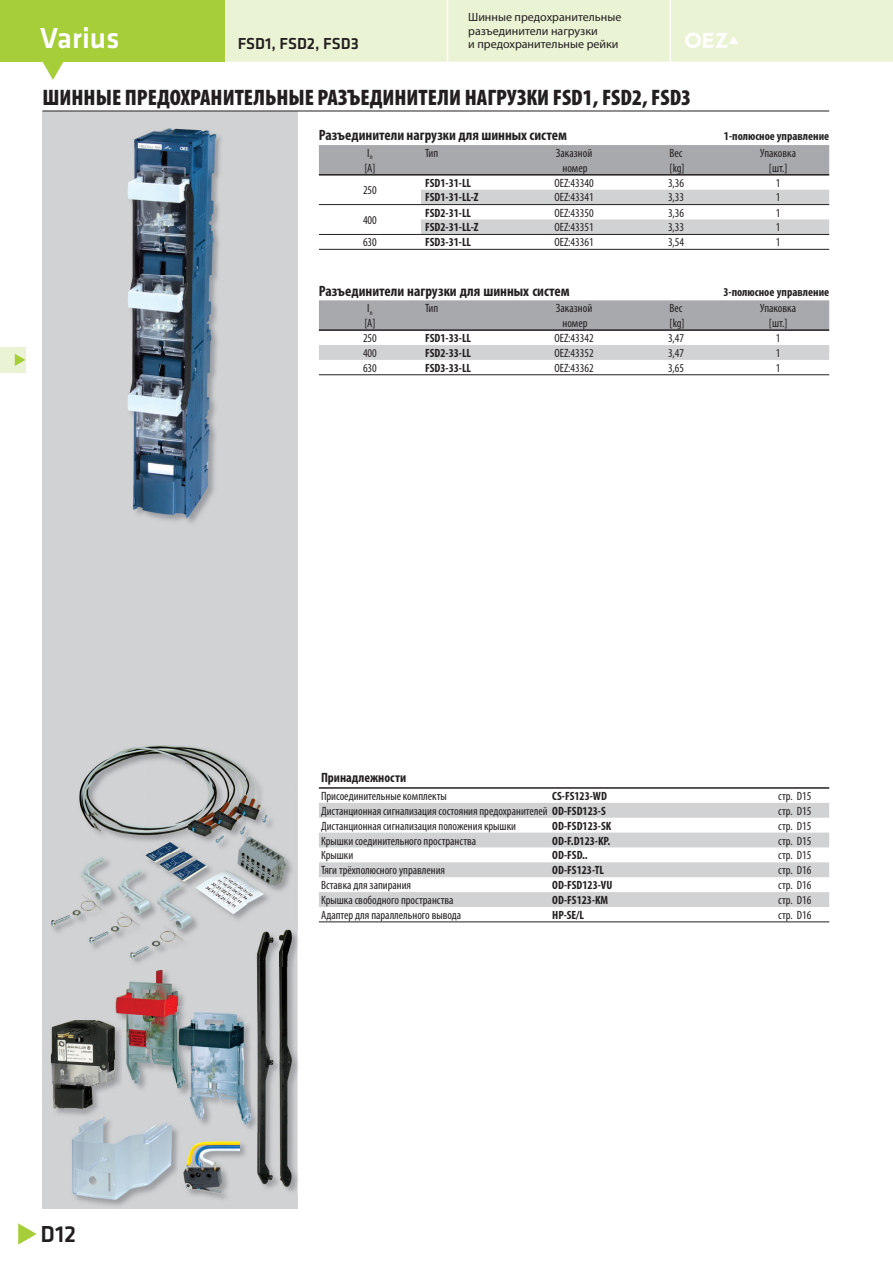
<style>
.page{position:relative;width:893px;height:1263px;background:#fff}
.page>*{position:absolute;margin:0;border:0;box-sizing:border-box;transform-origin:0 0}
.t1{font:500 30px "Klavika";color:#fff}
.t2{font:500 24px "Klavika";color:#231f20}
.t3{font:900 condensed 22.5px "Myriad Pro";color:#231f20}
.t4{font:500 16.5px "Klavika";color:#231f20}
.t5{font:700 condensed 15px "Myriad Pro";color:#231f20}
.t6{font:700 condensed 13.5px "Myriad Pro";color:#231f20}
.t7{font:condensed 12px "Myriad Pro";color:#231f20}
.t8{font:700 condensed 12px "Myriad Pro";color:#231f20}
.t9{font:12px/13.5px "Myriad Pro";color:#231f20}
.s1{font-weight:700}
</style>
<div class="page">
<div style="left:42px;top:111px;width:256px;height:1098px;background:#d1d2d4"></div>
<img style="left:127px;top:186px;width:1px;height:221px">
<img style="left:128px;top:128px;width:90px;height:392px">
<div style="left:0;top:0;width:224px;height:62px;background:#a6ce39"></div>
<svg style="left:42px;top:62px;width:22px;height:18px"></svg>
<svg style="left:18px;top:1223px;width:19px;height:22px"></svg>
<div style="left:226px;top:0;width:667px;height:62px;background:#eaf3d4"></div>
<hr style="left:42px;top:111px;width:787px;height:1px;background:#231f20">
<div style="left:0;top:347px;width:25px;height:26px;background:#eaf3d4"></div>
<svg style="left:15px;top:354px;width:10px;height:12px"></svg>
<svg style="left:319px;top:145px;width:510px;height:45px;fill:#a8a9ad"></svg>
<svg style="left:319px;top:190px;width:510px;height:170px"></svg>
<svg style="left:421px;top:235px;width:408px;height:14px"></svg>
<hr style="left:319px;top:174px;width:510px;height:2px;background:#231f20">
<hr style="left:319px;top:329px;width:510px;height:2px;background:#231f20">
<hr style="left:319px;top:234px;width:510px;height:1px;background:#231f20">
<hr style="left:319px;top:249px;width:510px;height:1px;background:#231f20">
<hr style="left:319px;top:374px;width:510px;height:1px;background:#231f20">
<hr style="left:319px;top:204px;width:510px;height:1px;background:#231f20">
<svg style="left:319px;top:803px;width:510px;height:104px;fill:#d1d2d4"></svg>
<hr style="left:319px;top:787px;width:510px;height:2px;background:#231f20">
<hr style="left:319px;top:922px;width:510px;height:1px;background:#231f20">
<img style="left:193px;top:1143px;width:53px;height:56px">
<img style="left:184px;top:1141px;width:56px;height:54px">
<img style="left:72px;top:1118px;width:106px;height:88px">
<img style="left:51px;top:745px;width:241px;height:216px">
<img style="left:257px;top:967px;width:21px;height:219px">
<img style="left:252px;top:926px;width:18px;height:35px">
<img style="left:256px;top:931px;width:14px;height:36px">
<img style="left:297px;top:930px;width:1px;height:265px">
<img style="left:270px;top:925px;width:22px;height:5px">
<img style="left:270px;top:931px;width:9px;height:30px">
<img style="left:282px;top:935px;width:15px;height:256px">
<img style="left:279px;top:930px;width:17px;height:31px">
<img style="left:279px;top:967px;width:3px;height:214px">
<svg style="left:270px;top:926px;width:10px;height:5px"></svg>
<svg style="left:270px;top:961px;width:25px;height:6px"></svg>
<img style="left:50px;top:1020px;width:64px;height:93px">
<img style="left:65px;top:1109px;width:49px;height:4px">
<img style="left:114px;top:1026px;width:2px;height:61px">
<img style="left:116px;top:970px;width:68px;height:119px">
<svg style="left:116px;top:1015px;width:5px;height:5px"></svg>
<img style="left:254px;top:1012px;width:6px;height:120px">
<img style="left:177px;top:1007px;width:7px;height:83px">
<img style="left:189px;top:1012px;width:65px;height:117px">
<svg style="left:177px;top:1118px;width:1px;height:14px"></svg>
<img style="left:179px;top:1012px;width:15px;height:85px">
<img style="left:179px;top:1012px;width:8px;height:79px">
<h1 class="t1" style="left:40px;top:20px;width:81px">Varius</h1>
<p class="t9" style="left:468px;top:11px;width:155px">Шинные предохранительные разъединители нагрузки</p>
<h3 class="t4" style="left:238px;top:33px;width:123px">FSD1, FSD2, FSD3</h3>
<p class="t9" style="left:468px;top:38px;width:152px">и предохранительные рейки</p>
<h3 class="t3" style="left:42px;top:84px;width:650px">ШИННЫЕ ПРЕДОХРАНИТЕЛЬНЫЕ РАЗЪЕДИНИТЕЛИ НАГРУЗКИ FSD1, FSD2, FSD3</h3>
<p class="t5" style="left:319px;top:126px;width:250px">Разъединители нагрузки для шинных систем</p>
<p class="t8" style="left:724px;top:129px;width:107px">1-полюсное управление</p>
<p class="t7" style="left:367px;top:148px;width:7px">I<sub>n</sub></p>
<p class="t7" style="left:425px;top:148px;width:14px">Тип</p>
<p class="t7" style="left:556px;top:148px;width:38px">Заказной</p>
<p class="t7" style="left:669px;top:148px;width:14px">Вес</p>
<p class="t7" style="left:760px;top:148px;width:38px">Упаковка</p>
<p class="t7" style="left:364px;top:163px;width:12px">[A]</p>
<p class="t7" style="left:562px;top:163px;width:27px">номер</p>
<p class="t7" style="left:670px;top:163px;width:16px">[kg]</p>
<p class="t7" style="left:769px;top:163px;width:20px">[шт.]</p>
<p class="t7" style="left:363px;top:186px;width:15px">250</p>
<p class="t8" style="left:425px;top:176px;width:47px">FSD1-31-LL</p>
<p class="t7" style="left:554px;top:179px;width:41px">OEZ:43340</p>
<p class="t7" style="left:668px;top:179px;width:18px">3,36</p>
<p class="t7" style="left:776px;top:179px;width:6px">1</p>
<p class="t8" style="left:425px;top:190px;width:55px">FSD1-31-LL-Z</p>
<p class="t7" style="left:554px;top:193px;width:41px">OEZ:43341</p>
<p class="t7" style="left:668px;top:193px;width:18px">3,33</p>
<p class="t7" style="left:776px;top:193px;width:6px">1</p>
<p class="t7" style="left:363px;top:215px;width:15px">400</p>
<p class="t8" style="left:425px;top:206px;width:47px">FSD2-31-LL</p>
<p class="t7" style="left:554px;top:208px;width:41px">OEZ:43350</p>
<p class="t7" style="left:668px;top:208px;width:18px">3,36</p>
<p class="t7" style="left:776px;top:208px;width:6px">1</p>
<p class="t8" style="left:425px;top:220px;width:55px">FSD2-31-LL-Z</p>
<p class="t7" style="left:554px;top:223px;width:41px">OEZ:43351</p>
<p class="t7" style="left:668px;top:223px;width:18px">3,33</p>
<p class="t7" style="left:776px;top:223px;width:6px">1</p>
<p class="t7" style="left:363px;top:238px;width:15px">630</p>
<p class="t8" style="left:425px;top:235px;width:47px">FSD3-31-LL</p>
<p class="t7" style="left:554px;top:238px;width:41px">OEZ:43361</p>
<p class="t7" style="left:668px;top:238px;width:18px">3,54</p>
<p class="t7" style="left:776px;top:238px;width:6px">1</p>
<p class="t5" style="left:319px;top:282px;width:252px">Разъединители нагрузки для шинных систем</p>
<p class="t8" style="left:723px;top:285px;width:107px">3-полюсное управление</p>
<p class="t7" style="left:367px;top:304px;width:7px">I<sub>n</sub></p>
<p class="t7" style="left:425px;top:304px;width:14px">Тип</p>
<p class="t7" style="left:556px;top:304px;width:38px">Заказной</p>
<p class="t7" style="left:669px;top:304px;width:14px">Вес</p>
<p class="t7" style="left:760px;top:304px;width:38px">Упаковка</p>
<p class="t7" style="left:364px;top:318px;width:12px">[A]</p>
<p class="t7" style="left:562px;top:318px;width:27px">номер</p>
<p class="t7" style="left:670px;top:318px;width:16px">[kg]</p>
<p class="t7" style="left:769px;top:318px;width:20px">[шт.]</p>
<p class="t7" style="left:363px;top:334px;width:15px">250</p>
<p class="t8" style="left:425px;top:331px;width:47px">FSD1-33-LL</p>
<p class="t7" style="left:554px;top:334px;width:41px">OEZ:43342</p>
<p class="t7" style="left:668px;top:334px;width:18px">3,47</p>
<p class="t7" style="left:776px;top:334px;width:6px">1</p>
<p class="t7" style="left:363px;top:348px;width:15px">400</p>
<p class="t8" style="left:425px;top:346px;width:47px">FSD2-33-LL</p>
<p class="t7" style="left:554px;top:348px;width:41px">OEZ:43352</p>
<p class="t7" style="left:668px;top:348px;width:18px">3,47</p>
<p class="t7" style="left:776px;top:348px;width:6px">1</p>
<p class="t7" style="left:363px;top:363px;width:15px">630</p>
<p class="t8" style="left:425px;top:360px;width:47px">FSD3-33-LL</p>
<p class="t7" style="left:554px;top:363px;width:41px">OEZ:43362</p>
<p class="t7" style="left:668px;top:363px;width:18px">3,65</p>
<p class="t7" style="left:776px;top:363px;width:6px">1</p>
<h2 class="t2" style="left:41px;top:1219px;width:37px">D12</h2>
<p class="t6" style="left:321px;top:769px;width:87px">Принадлежности</p>
<p class="t7" style="left:321px;top:792px;width:127px">Присоединительные комплекты</p>
<p class="t8" style="left:552px;top:789px;width:56px">CS-FS123-WD</p>
<p class="t7" style="left:778px;top:792px;width:35px">стр. D15</p>
<p class="t7" style="left:321px;top:806px;width:286px">Дистанционная сигнализация состояния предохранителей <span class="s1">OD-FSD123-S</span></p>
<p class="t7" style="left:778px;top:806px;width:35px">стр. D15</p>
<p class="t7" style="left:321px;top:821px;width:196px">Дистанционная сигнализация положения крышки</p>
<p class="t8" style="left:552px;top:819px;width:60px">OD-FSD123-SK</p>
<p class="t7" style="left:778px;top:821px;width:35px">стр. D15</p>
<p class="t7" style="left:321px;top:836px;width:157px">Крышки соединительного пространства</p>
<p class="t8" style="left:552px;top:833px;width:60px">OD-F.D123-KP.</p>
<p class="t7" style="left:778px;top:836px;width:35px">стр. D15</p>
<p class="t7" style="left:321px;top:851px;width:34px">Крышки</p>
<p class="t8" style="left:552px;top:848px;width:37px">OD-FSD..</p>
<p class="t7" style="left:778px;top:851px;width:35px">стр. D15</p>
<p class="t7" style="left:321px;top:866px;width:126px">Тяги трёхполюсного управления</p>
<p class="t8" style="left:552px;top:863px;width:53px">OD-FS123-TL</p>
<p class="t7" style="left:778px;top:866px;width:35px">стр. D16</p>
<p class="t7" style="left:321px;top:881px;width:92px">Вставка для запирания</p>
<p class="t8" style="left:552px;top:878px;width:62px">OD-FSD123-VU</p>
<p class="t7" style="left:778px;top:881px;width:35px">стр. D16</p>
<p class="t7" style="left:321px;top:895px;width:134px">Крышка свободного пространства</p>
<p class="t8" style="left:552px;top:893px;width:57px">OD-FS123-KM</p>
<p class="t7" style="left:778px;top:895px;width:35px">стр. D16</p>
<p class="t7" style="left:321px;top:910px;width:142px">Адаптер для параллельного вывода</p>
<p class="t8" style="left:552px;top:908px;width:33px">HP-SE/L</p>
<p class="t7" style="left:778px;top:910px;width:35px">стр. D16</p>
</div>
